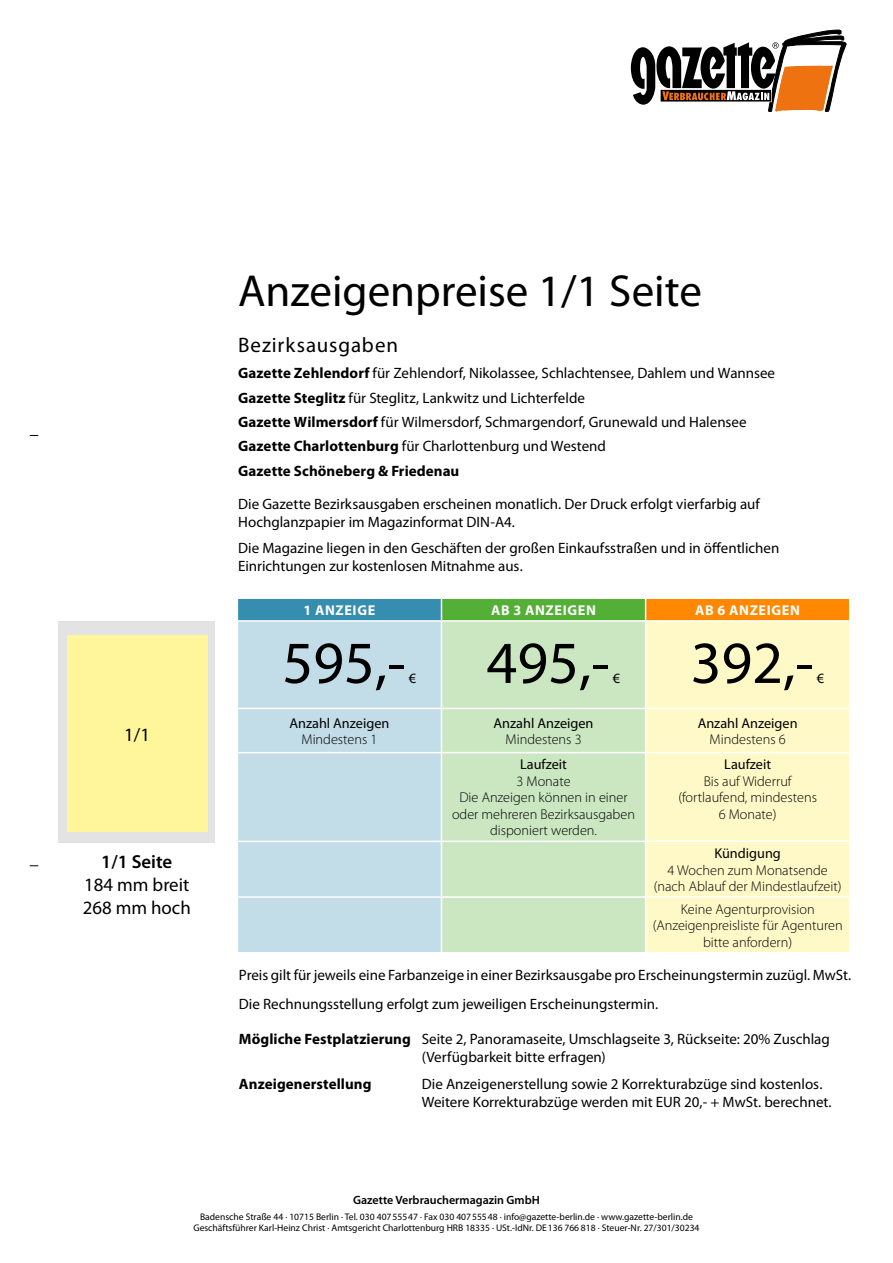
<style>
.page{position:relative;width:893px;height:1263px;background:#fff}
.page>*{position:absolute;margin:0;border:0;box-sizing:border-box;transform-origin:0 0}
.t1{font:60px "Myriad Pro";color:#000}
.t2{font:45px "Myriad Pro";color:#000}
.t3{font:21px "Myriad Pro";letter-spacing:.045em;color:#000}
.t4{font:18.9px/22.6px "Myriad Pro";color:#000}
.t5{font:600 18.9px "Myriad Pro";color:#000}
.t6{font:15px/24.3px "Myriad Pro";color:#000}
.t7{font:700 15px "Myriad Pro";letter-spacing:.005em;color:#000}
.t8{font:300 14.25px/16.5px "Myriad Pro";color:#000;text-align:center}
.t9{font:14.25px "Myriad Pro";color:#000}
.t10{font:700 14.25px "Myriad Pro";letter-spacing:.045em;color:#fff}
.t11{font:600 12px "Myriad Pro";color:#000}
.t12{font:9.6px/11.6px "Myriad Pro";color:#000;text-align:center}
.s1{font-weight:700}
</style>
<div class="page">
<svg style="left:631px;top:30px;width:215px;height:82px"></svg>
<div style="left:237px;top:598px;width:204px;height:23px;background:#358daf"></div>
<div style="left:441px;top:598px;width:205px;height:23px;background:#53af35"></div>
<div style="left:646px;top:598px;width:204px;height:23px;background:#f80"></div>
<div style="left:238px;top:622px;width:203px;height:330px;background:#c2dde7"></div>
<div style="left:442px;top:622px;width:203px;height:330px;background:#cbe7c2"></div>
<div style="left:646px;top:622px;width:203px;height:330px;background:#fff9c7"></div>
<hr style="left:237px;top:708px;width:204px;height:1px;background:#fff">
<hr style="left:441px;top:708px;width:205px;height:1px;background:#fff">
<hr style="left:646px;top:708px;width:204px;height:1px;background:#fff">
<hr style="left:237px;top:752px;width:204px;height:1px;background:#fff">
<hr style="left:441px;top:752px;width:205px;height:1px;background:#fff">
<hr style="left:646px;top:752px;width:204px;height:1px;background:#fff">
<hr style="left:237px;top:840px;width:204px;height:2px;background:#fff">
<hr style="left:441px;top:840px;width:205px;height:2px;background:#fff">
<hr style="left:646px;top:840px;width:204px;height:2px;background:#fff">
<hr style="left:237px;top:896px;width:204px;height:2px;background:#fff">
<hr style="left:441px;top:896px;width:205px;height:2px;background:#fff">
<hr style="left:646px;top:896px;width:204px;height:2px;background:#fff">
<hr style="left:237px;top:597px;width:204px;height:2px;background:#fff">
<hr style="left:441px;top:597px;width:205px;height:2px;background:#fff">
<svg style="left:441px;top:599px;width:1px;height:21px"></svg>
<hr style="left:646px;top:597px;width:204px;height:2px;background:#fff">
<svg style="left:645px;top:599px;width:1px;height:21px"></svg>
<svg style="left:849px;top:599px;width:1px;height:21px"></svg>
<hr style="left:237px;top:620px;width:204px;height:2px;background:#fff">
<hr style="left:441px;top:620px;width:205px;height:2px;background:#fff">
<hr style="left:646px;top:620px;width:204px;height:2px;background:#fff">
<svg style="left:237px;top:599px;width:1px;height:21px"></svg>
<div style="left:59px;top:621px;width:156px;height:222px;background:#e3e3e3"></div>
<div style="left:67px;top:635px;width:140px;height:197px;background:#fff59a"></div>
<h2 class="t2" style="left:238px;top:263px;width:465px">Anzeigenpreise 1/1 Seite</h2>
<p class="t4" style="left:124px;top:723px;width:27px">1/1</p>
<p class="t5" style="left:101px;top:850px;width:73px">1/1 Seite</p>
<p class="t4" style="left:83px;top:873px;width:110px">184 mm breit<br>268 mm hoch</p>
<h3 class="t3" style="left:238px;top:332px;width:161px">Bezirksausgaben</h3>
<p class="t6" style="left:238px;top:361px;width:538px"><span class="s1">Gazette Zehlendorf</span> für Zehlendorf, Nikolassee, Schlachtensee, Dahlem und Wannsee <span class="s1">Gazette Steglitz</span> für Steglitz, Lankwitz und Lichterfelde<br><span class="s1">Gazette Wilmersdorf</span> für Wilmersdorf, Schmargendorf, Grunewald und Halensee <span class="s1">Gazette Charlottenburg</span> für Charlottenburg und Westend<br><span class="s1">Gazette Schöneberg &amp; Friedenau</span></p>
<p class="t6" style="left:238px;top:494px;width:523px;line-height:18px">Die Gazette Bezirksausgaben erscheinen monatlich. Der Druck erfolgt vierfarbig auf<br>Hochglanzpapier im Magazinformat DIN-A4.</p>
<p class="t6" style="left:238px;top:539px;width:543px;line-height:18px">Die Magazine liegen in den Geschäften der großen Einkaufsstraßen und in öffentlichen<br>Einrichtungen zur kostenlosen Mitnahme aus.</p>
<p class="t10" style="left:303px;top:601px;width:73px">1 ANZEIGE</p>
<p class="t10" style="left:491px;top:601px;width:106px">AB 3 ANZEIGEN</p>
<p class="t10" style="left:695px;top:601px;width:106px">AB 6 ANZEIGEN</p>
<h1 class="t1" style="left:282px;top:626px;width:125px">595,-</h1>
<h1 class="t1" style="left:487px;top:626px;width:125px">495,-</h1>
<h1 class="t1" style="left:691px;top:626px;width:125px">392,-</h1>
<p class="t9" style="left:409px;top:669px;width:9px">€</p>
<p class="t9" style="left:613px;top:669px;width:9px">€</p>
<p class="t9" style="left:817px;top:669px;width:9px">€</p>
<p class="t9" style="left:289px;top:714px;width:101px">Anzahl Anzeigen</p>
<p class="t8" style="left:301px;top:731px;width:78px">Mindestens 1</p>
<p class="t9" style="left:494px;top:714px;width:101px">Anzahl Anzeigen</p>
<p class="t8" style="left:505px;top:731px;width:78px">Mindestens 3</p>
<p class="t9" style="left:520px;top:756px;width:48px">Laufzeit</p>
<p class="t8" style="left:452px;top:773px;width:184px">3 Monate<br>Die Anzeigen können in einer oder mehreren Bezirksausgaben disponiert werden.</p>
<p class="t9" style="left:698px;top:714px;width:101px">Anzahl Anzeigen</p>
<p class="t8" style="left:710px;top:731px;width:78px">Mindestens 6</p>
<p class="t9" style="left:724px;top:756px;width:48px">Laufzeit</p>
<p class="t8" style="left:678px;top:773px;width:140px">Bis auf Widerruf (fortlaufend, mindestens<br>6 Monate)</p>
<p class="t9" style="left:714px;top:844px;width:68px">Kündigung</p>
<p class="t8" style="left:654px;top:861px;width:189px">4 Wochen zum Monatsende (nach Ablauf der Mindestlaufzeit)</p>
<p class="t8" style="left:653px;top:900px;width:191px">Keine Agenturprovision (Anzeigenpreisliste für Agenturen bitte anfordern)</p>
<p class="t6" style="left:239px;top:960px;width:614px;line-height:29.2px">Preis gilt für jeweils eine Farbanzeige in einer Bezirksausgabe pro Erscheinungstermin zuzügl. MwSt.<br>Die Rechnungsstellung erfolgt zum jeweiligen Erscheinungstermin.</p>
<p class="t6" style="left:422px;top:1030px;width:410px;line-height:18px;text-indent:-183px"><span class="s1">Mögliche Festplatzierung</span> Seite 2, Panoramaseite, Umschlagseite 3, Rückseite: 20% Zuschlag (Verfügbarkeit bitte erfragen)</p>
<p class="t7" style="left:239px;top:1074px;width:134px">Anzeigenerstellung</p>
<p class="t6" style="left:422px;top:1074px;width:411px;line-height:18px">Die Anzeigenerstellung sowie 2 Korrekturabzüge sind kostenlos.<br>Weitere Korrekturabzüge werden mit EUR 20,- + MwSt. berechnet.</p>
<p class="t11" style="left:353px;top:1193px;width:188px">Gazette Verbrauchermagazin GmbH</p>
<p class="t12" style="left:193px;top:1210px;width:508px">Badensche Straße 44 · 10715 Berlin · Tel. 030 40755547 · Fax 030 40755548 · info@gazette-berlin.de · www.gazette-berlin.de<br>Geschäftsführer Karl-Heinz Christ · Amtsgericht Charlottenburg HRB 18335 · USt.-IdNr. DE136 766 818 · Steuer-Nr. 27/301/30234</p>
</div>
